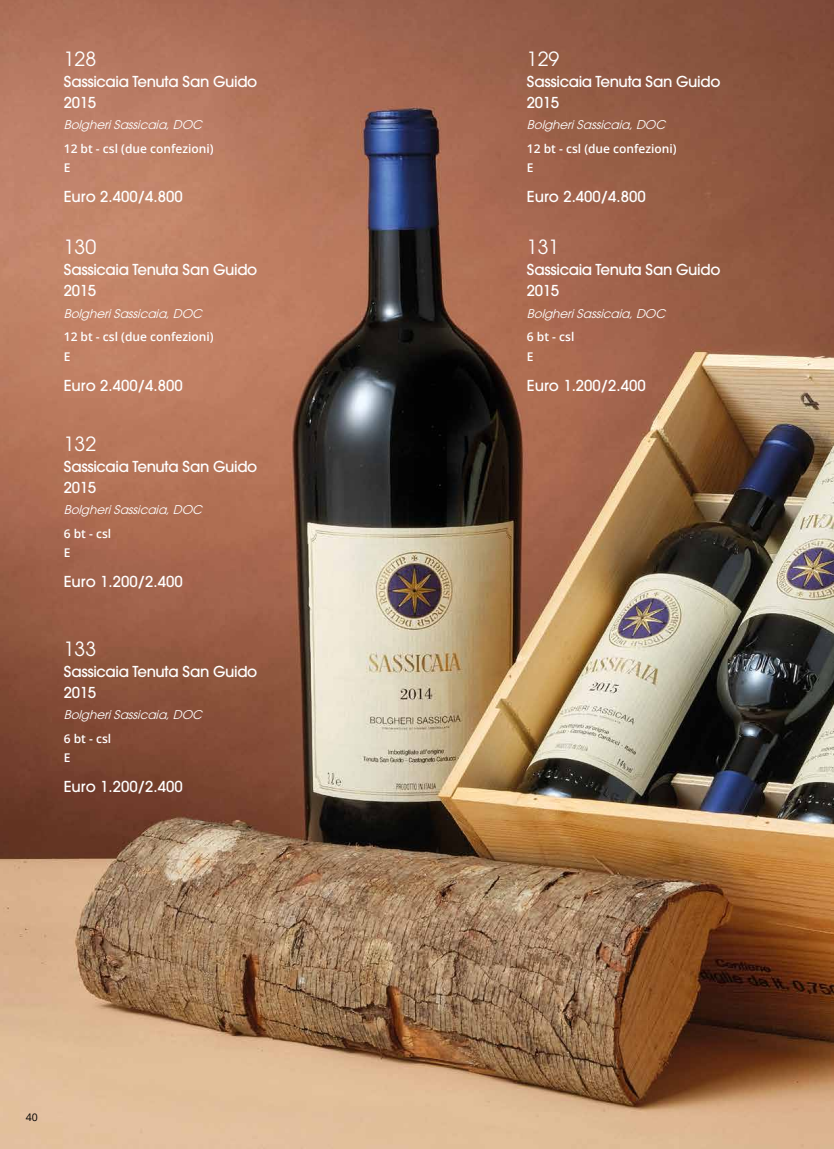
<style>
.page{position:relative;width:834px;height:1149px;background:#fff}
.page>*{position:absolute;margin:0;border:0;box-sizing:border-box;transform-origin:0 0}
.t1{font:19.5px "ITC Avant Garde Pro";color:#fff}
.t2{font:500 15px/21px "ITC Avant Garde Pro";letter-spacing:-.025em;color:#fff}
.t3{font:500 15px "ITC Avant Garde Pro";color:#fff}
.t4{font:italic 12px "ITC Avant Garde Pro";color:#fff}
.t5{font:600 12px/19.2px "Open Sans";color:#fff}
.t6{font:10.5px "Open Sans";color:#000}
</style>
<div class="page">
<img style="left:0;top:0;width:833px;height:1148px">
<h1 class="t1" style="left:64px;top:46px;width:34px">128</h1>
<p class="t2" style="left:64px;top:70px;width:195px">Sassicaia Tenuta San Guido<br>2015</p>
<p class="t4" style="left:64px;top:117px;width:143px">BolgheriSassicaia,DOC</p>
<p class="t5" style="left:64px;top:138px;width:151px">12 bt - csl (due confezioni)<br>E</p>
<p class="t3" style="left:64px;top:187px;width:120px">Euro 2.400/4.800</p>
<h1 class="t1" style="left:64px;top:235px;width:34px">130</h1>
<p class="t2" style="left:64px;top:259px;width:195px">Sassicaia Tenuta San Guido<br>2015</p>
<p class="t4" style="left:64px;top:306px;width:143px">BolgheriSassicaia,DOC</p>
<p class="t5" style="left:64px;top:327px;width:151px">12 bt - csl (due confezioni)<br>E</p>
<p class="t3" style="left:64px;top:375px;width:120px">Euro 2.400/4.800</p>
<h1 class="t1" style="left:64px;top:431px;width:34px">132</h1>
<p class="t2" style="left:64px;top:455px;width:195px">Sassicaia Tenuta San Guido<br>2015</p>
<p class="t4" style="left:64px;top:502px;width:143px">BolgheriSassicaia,DOC</p>
<p class="t5" style="left:64px;top:523px;width:49px">6 bt - csl<br>E</p>
<p class="t3" style="left:64px;top:572px;width:120px">Euro 1.200/2.400</p>
<h1 class="t1" style="left:64px;top:636px;width:34px">133</h1>
<p class="t2" style="left:64px;top:660px;width:195px">Sassicaia Tenuta San Guido<br>2015</p>
<p class="t4" style="left:64px;top:707px;width:143px">BolgheriSassicaia,DOC</p>
<p class="t5" style="left:64px;top:728px;width:49px">6 bt - csl<br>E</p>
<p class="t3" style="left:64px;top:776px;width:120px">Euro 1.200/2.400</p>
<p class="t6" style="left:26px;top:1109px;width:14px">40</p>
<h1 class="t1" style="left:527px;top:46px;width:34px">129</h1>
<p class="t2" style="left:527px;top:70px;width:195px">Sassicaia Tenuta San Guido<br>2015</p>
<p class="t4" style="left:527px;top:117px;width:143px">BolgheriSassicaia,DOC</p>
<p class="t5" style="left:527px;top:138px;width:151px">12 bt - csl (due confezioni)<br>E</p>
<p class="t3" style="left:527px;top:187px;width:120px">Euro 2.400/4.800</p>
<h1 class="t1" style="left:527px;top:235px;width:34px">131</h1>
<p class="t2" style="left:527px;top:259px;width:195px">Sassicaia Tenuta San Guido<br>2015</p>
<p class="t4" style="left:527px;top:306px;width:143px">BolgheriSassicaia,DOC</p>
<p class="t5" style="left:527px;top:327px;width:49px">6 bt - csl<br>E</p>
<p class="t3" style="left:527px;top:375px;width:120px">Euro 1.200/2.400</p>
</div>
